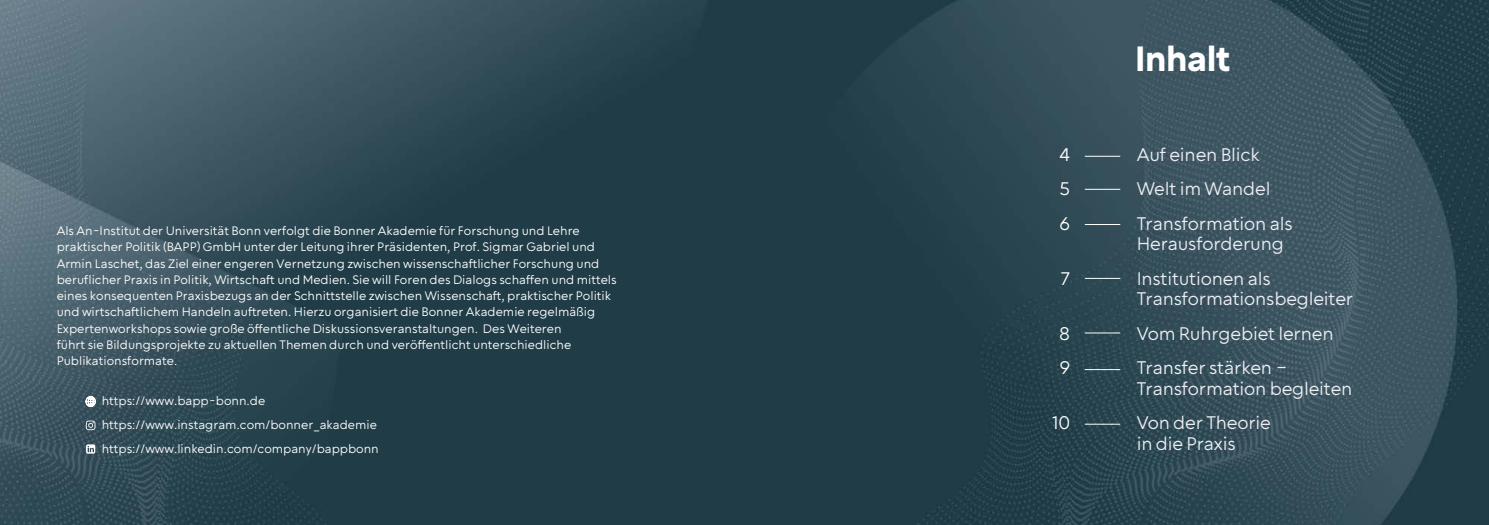
<style>
.page{position:relative;width:1489px;height:525px;background:#fff}
.page>*{position:absolute;margin:0;border:0;box-sizing:border-box;transform-origin:0 0}
.t1{font:800 35px "Chesna Grotesk";letter-spacing:-.01em;color:#fff}
.t2{font:18.25px/34.6px "Chesna Grotesk";letter-spacing:-.01em;color:#ecedf3}
.t3{font:18.25px/34.6px "Chesna Grotesk";color:#fff;text-align:justify}
.t4{font:12.25px/16.2px "Chesna Grotesk";color:#fff}
</style>
<div class="page">
<img style="left:0;top:0;width:1488px;height:524px">
<svg style="left:86px;top:395px;width:10px;height:12px"></svg>
<svg style="left:86px;top:420px;width:9px;height:10px"></svg>
<svg style="left:86px;top:444px;width:9px;height:9px"></svg>
<hr style="left:1084px;top:156px;width:36px;height:1px;background:#fff">
<hr style="left:1084px;top:189px;width:36px;height:1px;background:#fff">
<hr style="left:1084px;top:224px;width:36px;height:1px;background:#fff">
<hr style="left:1084px;top:278px;width:36px;height:1px;background:#fff">
<hr style="left:1084px;top:332px;width:36px;height:1px;background:#fff">
<hr style="left:1084px;top:369px;width:36px;height:1px;background:#fff">
<hr style="left:1084px;top:424px;width:36px;height:1px;background:#fff">
<p class="t4" style="left:57px;top:222px;width:561px">Als An-Institut der Universität Bonn verfolgt die Bonner Akademie für Forschung und Lehre praktischer Politik (BAPP) GmbH unter der Leitung ihrer Präsidenten, Prof. Sigmar Gabriel und Armin Laschet, das Ziel einer engeren Vernetzung zwischen wissenschaftlicher Forschung und beruflicher Praxis in Politik, Wirtschaft und Medien. Sie will Foren des Dialogs schaffen und mittels eines konsequenten Praxisbezugs an der Schnittstelle zwischen Wissenschaft, praktischer Politik und wirtschaftlichem Handeln auftreten. Hierzu organisiert die Bonner Akademie regelmäßig Expertenworkshops sowie große öffentliche Diskussionsveranstaltungen. Des Weiteren<br>führt sie Bildungsprojekte zu aktuellen Themen durch und veröffentlicht unterschiedliche Publikationsformate.</p>
<p class="t4" style="left:102px;top:388px;width:278px;line-height:23.8px">https://www.bapp-bonn.de https://www.instagram.com/bonner_akademie https://www.linkedin.com/company/bappbonn</p>
<h2 class="t3" style="left:1059px;top:136px;width:12px">4<br>5<br>6</h2>
<h2 class="t3" style="left:1060px;top:260px;width:11px">7</h2>
<h2 class="t3" style="left:1059px;top:315px;width:12px">8<br>9</h2>
<h2 class="t3" style="left:1052px;top:405px;width:19px">10</h2>
<h1 class="t1" style="left:1134px;top:36px;width:97px">Inhalt</h1>
<h2 class="t2" style="left:1136px;top:136px;width:157px">Auf einen Blick<br>Welt im Wandel<br>Transformation als</h2>
<h2 class="t2" style="left:1136px;top:226px;width:149px">Herausforderung<br>Institutionen als</h2>
<h2 class="t2" style="left:1136px;top:281px;width:218px">Transformationsbegleiter<br>Vom Ruhrgebiet lernen<br>Transfer stärken –</h2>
<h2 class="t2" style="left:1136px;top:370px;width:217px">Transformation begleiten<br>Von der Theorie</h2>
<h2 class="t2" style="left:1136px;top:425px;width:100px">in die Praxis</h2>
</div>
